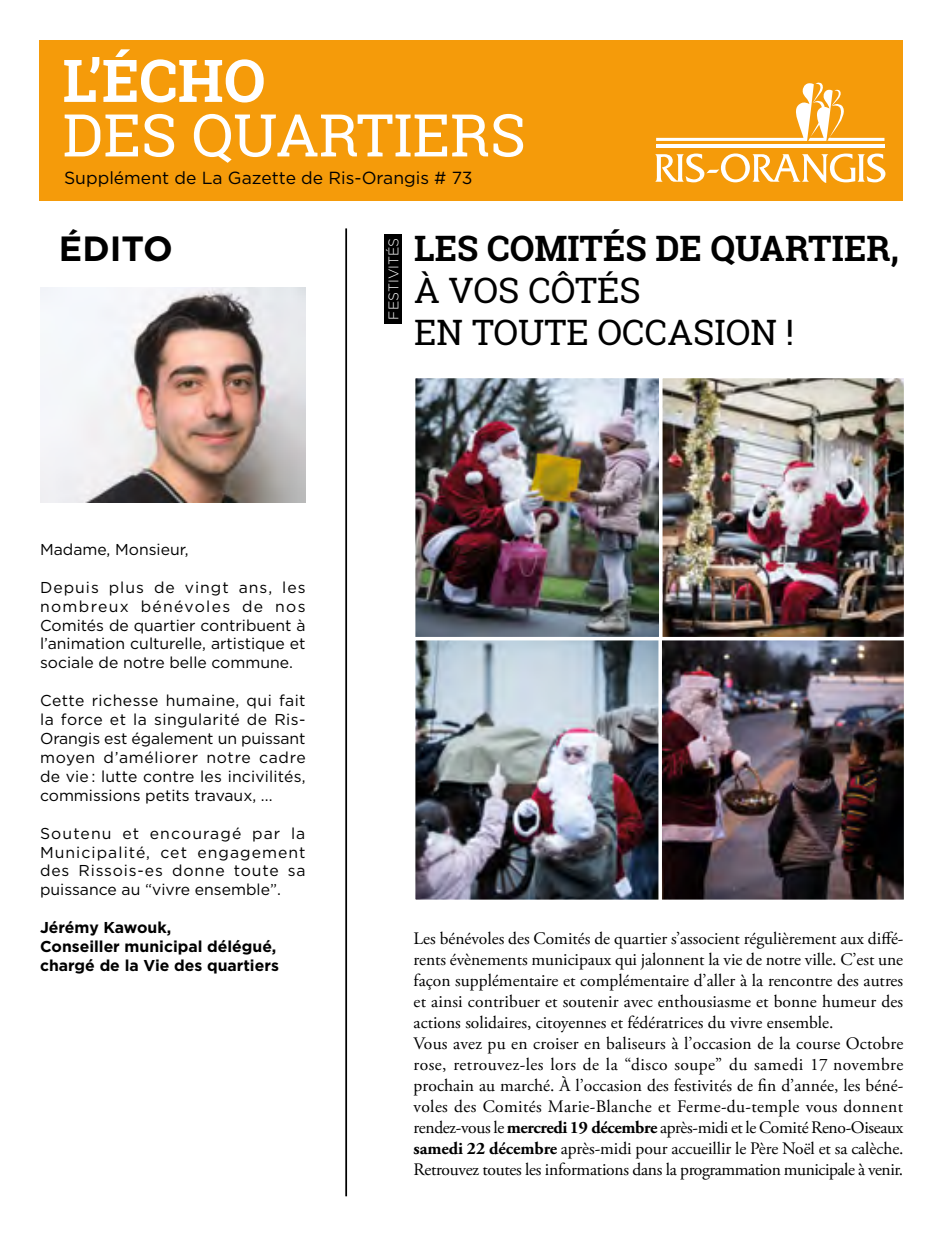
<style>
.page{position:relative;width:943px;height:1241px;background:#fff}
.page>*{position:absolute;margin:0;border:0;box-sizing:border-box;transform-origin:0 0}
.t1{font:58.98px "Roboto Slab";color:#fff}
.t2{font:700 58.98px "Roboto Slab";color:#fff}
.titre{font:35px/42px "Roboto Slab";color:#000}
.t3{font:700 35px "Gotham";color:#000}
.texte_courant{font:17.5px/21px "Adobe Garamond Pro";letter-spacing:-.015em;color:#000;text-align:justify}
.t4{font:17.5px "Gotham";color:#000}
.t5{font:15.75px/18.9px "Gotham";color:#000;text-align:justify}
.t6{font:700 15.75px/18.9px "Gotham";color:#000}
.t7{font:300 14px "Gotham";color:#fff}
.s1{font-weight:700}
.s2{font-family:"Gotham Rounded"}
</style>
<div class="page">
<div style="left:40px;top:40px;width:863px;height:161px;background:#f59b0a"></div>
<svg style="left:655px;top:153px;width:230px;height:30px"></svg>
<hr style="left:656px;top:144px;width:228px;height:3px;background:#fff">
<svg style="left:656px;top:82px;width:228px;height:59px"></svg>
<img style="left:417px;top:380px;width:240px;height:256px">
<div style="left:412px;top:375px;width:250px;height:266px;border:4px solid #fff"></div>
<img style="left:40px;top:287px;width:265px;height:215px">
<hr style="left:345px;top:228px;width:2px;height:968px;background:#000">
<div style="left:384px;top:234px;width:17px;height:89px;background:#000"></div>
<img style="left:664px;top:380px;width:238px;height:256px">
<div style="left:659px;top:375px;width:248px;height:266px;border:4px solid #fff"></div>
<img style="left:417px;top:642px;width:240px;height:256px">
<div style="left:412px;top:637px;width:250px;height:266px;border:4px solid #fff"></div>
<img style="left:663px;top:642px;width:239px;height:256px">
<div style="left:658px;top:637px;width:249px;height:266px;border:4px solid #fff"></div>
<p class="t2" style="left:63px;top:40px;width:204px">L’ÉCHO</p>
<p class="t1" style="left:63px;top:95px;width:465px">DES QUARTIERS</p>
<p class="t4" style="left:64px;top:167px;width:410px">Supplément de La Gazette de Ris-Orangis # 73</p>
<p class="t3" style="left:59px;top:225px;width:115px">ÉDITO</p>
<p class="titre" style="left:414px;top:227px;width:486px"><span class="s1">LES COMITÉS DE QUARTIER,<br></span>À VOS CÔTÉS<br>EN TOUTE OCCASION !</p>
<p class="t7" style="left:385px;top:319px;width:83px;rotate:-90deg">FESTIVITÉS</p>
<p class="t5" style="left:40px;top:539px;width:150px">Madame, Monsieur,</p>
<p class="t5" style="left:40px;top:577px;width:267px">Depuis plus de vingt ans, les nombreux bénévoles de nos Comités de quartier contribuent à l’animation culturelle, artistique et sociale de notre belle commune.</p>
<p class="t5" style="left:40px;top:690px;width:267px">Cette richesse humaine, qui fait la force et la singularité de Ris-Orangis est également un puissant moyen d’améliorer notre cadre de vie : lutte contre les incivilités, commissions petits travaux, ...</p>
<p class="t5" style="left:40px;top:823px;width:267px">Soutenu et encouragé par la Municipalité, cet engagement des Rissois-es donne toute sa puissance au <span class="s2">“</span>vivre ensemble<span class="s2">”</span>.</p>
<p class="t6" style="left:40px;top:917px;width:133px">Jérémy Kawouk,</p>
<p class="t6" style="left:40px;top:936px;width:240px">Conseiller municipal délégué, chargé de la Vie des quartiers</p>
<p class="texte_courant" style="left:413px;top:928px;width:491px">Les bénévoles des Comités de quartier s’associent régulièrement aux diffé&shy;rents évènements municipaux qui jalonnent la vie de notre ville. C’est une façon supplémentaire et complémentaire d’aller à la rencontre des autres et ainsi contribuer et soutenir avec enthousiasme et bonne humeur des actions solidaires, citoyennes et fédératrices du vivre ensemble.</p>
<p class="texte_courant" style="left:413px;top:1033px;width:491px">Vous avez pu en croiser en baliseurs à l’occasion de la course Octobre rose, retrouvez-les lors de la “disco soupe” du samedi 17 novembre prochain au marché. À l’occasion des festivités de fin d’année, les béné&shy;voles des Comités Marie-Blanche et Ferme-du-temple vous donnent rendez-vous le <span class="s1">mercredi 19 décembre</span> après-midi et le Comité Reno-Oiseaux <span class="s1">samedi 22 décembre</span> après-midi pour accueillir le Père Noël et sa calèche.<br>Retrouvez toutes les informations dans la programmation municipale à venir.</p>
</div>
